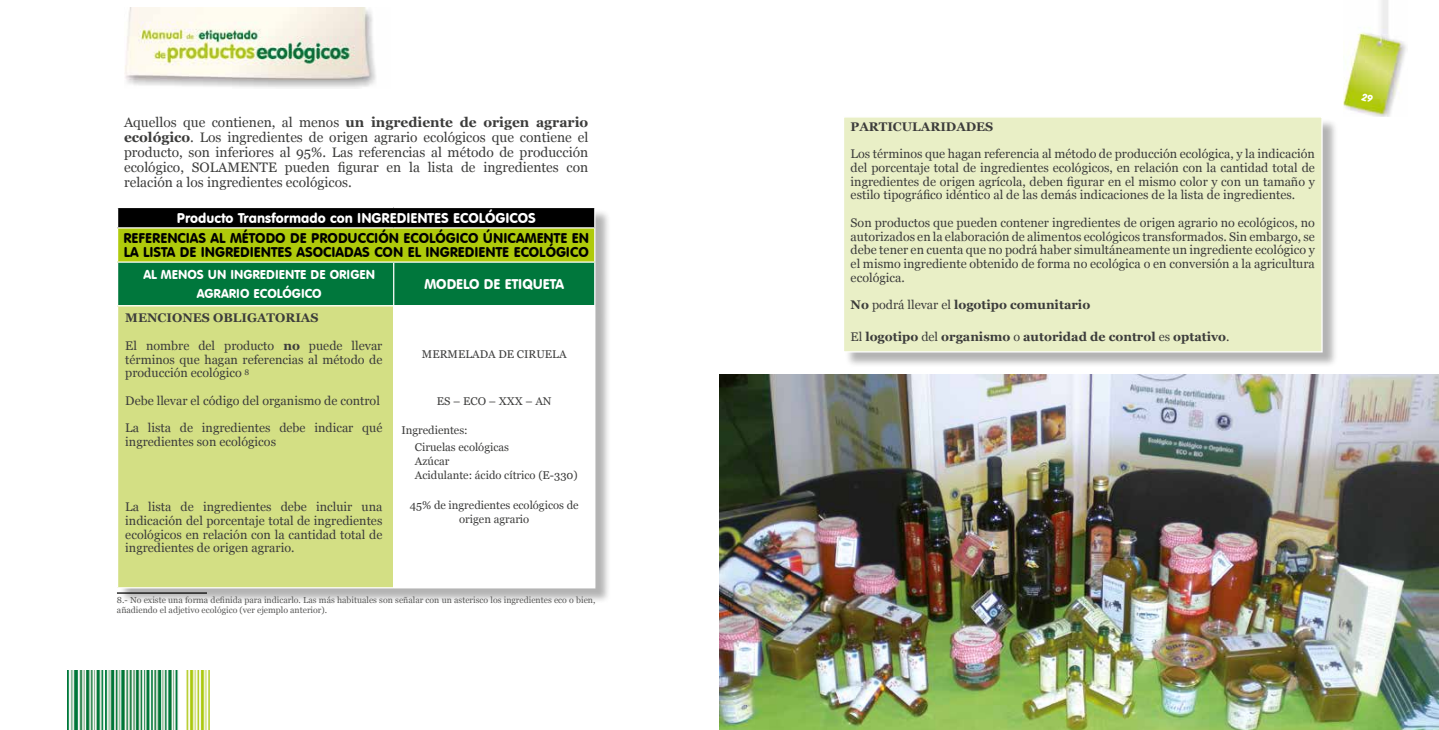
<style>
.page{position:relative;width:1439px;height:730px;background:#fff}
.page>*{position:absolute;margin:0;border:0;box-sizing:border-box;transform-origin:0 0}
.t1{font:13.75px/15px "Georgia";color:#3c3c3b;text-align:justify}
.t2{font:13.75px/13.8px "VAG Rounded BT";color:#000}
.t3{font:13.75px "VAG Rounded BT";color:#fff}
.t4{font:12.5px/13.8px "Georgia";color:#3c3c3b;text-align:justify}
.t5{font:700 12.5px "Georgia";color:#3c3c3b}
.t6{font:12.5px/18.8px "VAG Rounded BT";color:#fff;text-align:center}
.t7{font:11.25px/13.8px "Georgia";color:#3c3c3b}
.t8{font:8.75px/10px "Georgia";color:#575756}
.t9{font:8px "Georgia";color:#3c3c3b}
.s1{font-weight:700}
.s2{font-weight:400}
</style>
<div class="page">
<img style="left:124px;top:8px;width:252px;height:80px">
<img style="left:1344px;top:0;width:62px;height:117px">
<img style="left:68px;top:671px;width:141px;height:59px">
<div style="left:845px;top:118px;width:493px;height:250px;background:#000;opacity:.3"></div>
<div style="left:843px;top:116px;width:479px;height:236px;background:#e9efc6;border:1px solid #fff"></div>
<img style="left:719px;top:375px;width:720px;height:355px">
<div style="left:119px;top:209px;width:492px;height:395px;background:#000;opacity:.3"></div>
<div style="left:118px;top:207px;width:477px;height:21px;background:#000"></div>
<div style="left:118px;top:228px;width:477px;height:34px;background:#afca0b"></div>
<div style="left:118px;top:263px;width:476px;height:42px;background:#00773c"></div>
<div style="left:118px;top:306px;width:276px;height:282px;background:#d3df84"></div>
<div style="left:394px;top:306px;width:201px;height:282px;background:#fff"></div>
<hr style="left:117px;top:207px;width:277px;height:1px;background:#fff">
<hr style="left:394px;top:207px;width:201px;height:1px;background:#fff">
<svg style="left:594px;top:208px;width:1px;height:19px"></svg>
<hr style="left:393px;top:306px;width:1px;height:281px;background:#fff">
<hr style="left:117px;top:587px;width:277px;height:1px;background:#fff">
<hr style="left:117px;top:227px;width:277px;height:2px;background:#fff">
<hr style="left:394px;top:227px;width:201px;height:2px;background:#fff">
<hr style="left:594px;top:229px;width:1px;height:32px;background:#fff">
<hr style="left:117px;top:261px;width:277px;height:2px;background:#fff">
<hr style="left:394px;top:261px;width:201px;height:2px;background:#fff">
<hr style="left:393px;top:263px;width:1px;height:42px;background:#fff">
<hr style="left:594px;top:263px;width:1px;height:42px;background:#fff">
<hr style="left:117px;top:305px;width:277px;height:1px;background:#fff">
<hr style="left:394px;top:305px;width:201px;height:1px;background:#fff">
<hr style="left:117px;top:592px;width:90px;height:2px;background:#000">
<svg style="left:1361px;top:93px;width:12px;height:10px"></svg>
<p class="t1" style="left:124px;top:115px;width:466px">Aquellos que contienen, al menos <span class="s1">un ingrediente de origen agrario ecológico</span>. Los ingredientes de origen agrario ecológicos que contiene el producto, son inferiores al 95%. Las referencias al método de producción ecológico, SOLAMENTE pueden figurar en la lista de ingredientes con relación a los ingredientes ecológicos.</p>
<p class="t3" style="left:177px;top:209px;width:360px">Producto Transformado con INGREDIENTES ECOLÓGICOS</p>
<p class="t2" style="left:123px;top:231px;width:467px">REFERENCIAS AL MÉTODO DE PRODUCCIÓN ECOLÓGICO ÚNICAMENTE EN<br>LA LISTA DE INGREDIENTES ASOCIADAS CON EL INGREDIENTE ECOLÓGICO</p>
<p class="t6" style="left:143px;top:265px;width:233px">AL MENOS UN INGREDIENTE DE ORIGEN<br>AGRARIO ECOLÓGICO</p>
<p class="t3" style="left:424px;top:276px;width:141px">MODELO DE ETIQUETA</p>
<p class="t5" style="left:125px;top:311px;width:195px">MENCIONES OBLIGATORIAS</p>
<p class="t4" style="left:125px;top:339px;width:259px">El nombre del producto <span class="s1">no</span> puede llevar términos que hagan referencias al método de producción ecológico</p>
<p class="t4" style="left:125px;top:394px;width:256px">Debe llevar el código del organismo de control</p>
<p class="t4" style="left:125px;top:421px;width:259px">La lista de ingredientes debe indicar qué ingredientes son ecológicos</p>
<p class="t7" style="left:422px;top:347px;width:146px">MERMELADA DE CIRUELA</p>
<p class="t7" style="left:437px;top:395px;width:116px">ES – ECO – XXX – AN</p>
<p class="t7" style="left:415px;top:421px;width:96px;line-height:17.5px;text-indent:-14px">Ingredientes:<br>Ciruelas ecológicas</p>
<p class="t7" style="left:415px;top:455px;width:164px">Azúcar<br>Acidulante: ácido cítrico (E-330)</p>
<p class="t7" style="left:410px;top:498px;width:170px;text-align:center">45% de ingredientes ecológicos de origen agrario</p>
<p class="t9" style="left:244px;top:367px;width:6px">8</p>
<p class="t4" style="left:125px;top:500px;width:259px">La lista de ingredientes debe incluir una indicación del porcentaje total de ingredientes ecológicos en relación con la cantidad total de ingredientes de origen agrario.</p>
<p class="t8" style="left:117px;top:595px;width:480px">8.- No existe una forma definida para indicarlo. Las más habituales son señalar con un asterisco los ingredientes eco o bien, añadiendo el adjetivo ecológico (ver ejemplo anterior).</p>
<p class="t5" style="left:850px;top:119px;width:144px">PARTICULARIDADES</p>
<p class="t4" style="left:850px;top:147px;width:466px">Los términos que hagan referencia al método de producción ecológica, y la indicación del porcentaje total de ingredientes ecológicos, en relación con la cantidad total de ingredientes de origen agrícola, deben figurar en el mismo color y con un tamaño y estilo tipográfico idéntico al de las demás indicaciones de la lista de ingredientes.</p>
<p class="t4" style="left:850px;top:216px;width:466px">Son productos que pueden contener ingredientes de origen agrario no ecológicos, no autorizados en la elaboración de alimentos ecológicos transformados. Sin embargo, se debe tener en cuenta que no podrá haber simultáneamente un ingrediente ecológico y el mismo ingrediente obtenido de forma no ecológica o en conversión a la agricultura ecológica.</p>
<p class="t5" style="left:850px;top:298px;width:241px">No <span class="s2">podrá llevar el</span> logotipo comunitario</p>
<p class="t5" style="left:850px;top:329px;width:380px"><span class="s2">El</span> logotipo <span class="s2">del</span> organismo <span class="s2">o</span> autoridad de control <span class="s2">es</span> optativo<span class="s2">.</span></p>
</div>
